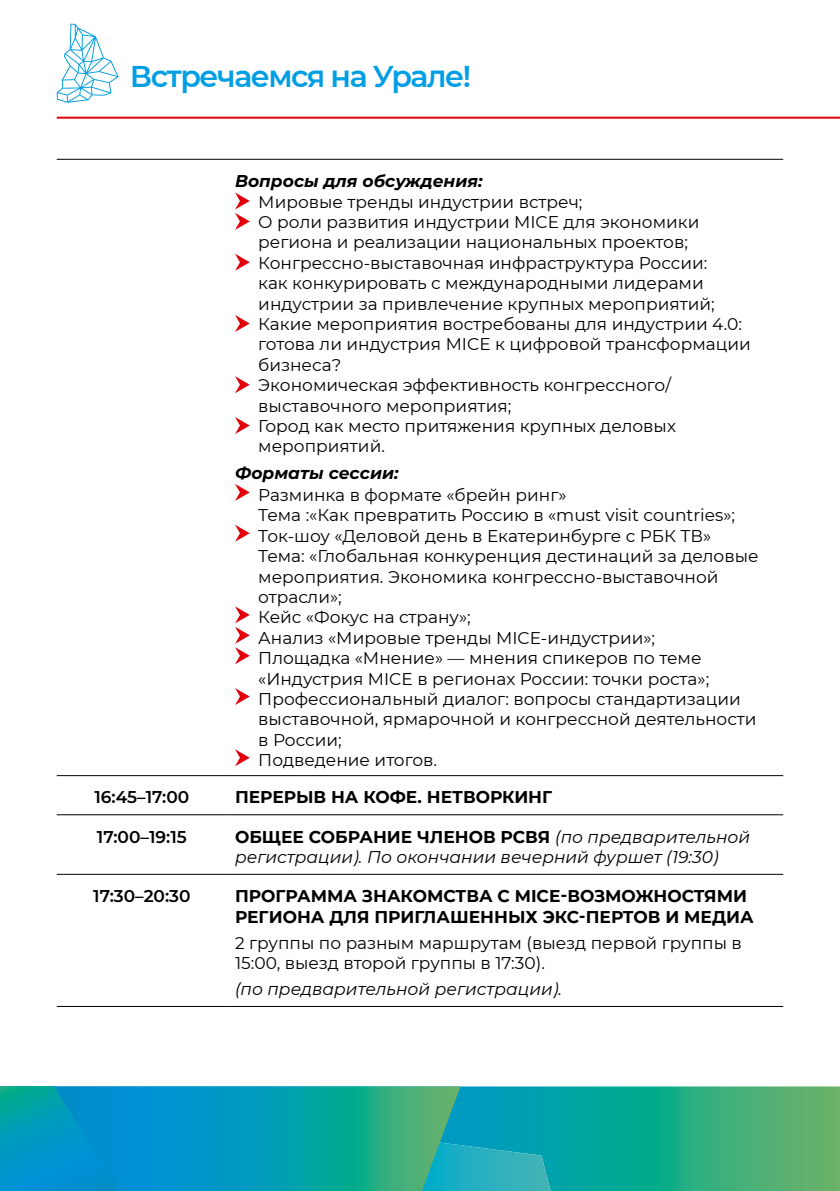
<style>
.page{position:relative;width:840px;height:1191px;background:#fff}
.page>*{position:absolute;margin:0;border:0;box-sizing:border-box;transform-origin:0 0}
.t1{font:600 30px "Montserrat";letter-spacing:-.05em;color:#009ee3}
.t2{font:17px/20.4px "Montserrat";color:#000}
.t3{font:italic 17px/20.4px "Montserrat";color:#000}
.t4{font:700 17px/20.4px "Montserrat";color:#000}
.t5{font:italic 700 17px "Montserrat";color:#000}
.t6{font:600 17px "Montserrat";color:#000}
.s1{font-weight:700;font-style:normal}
</style>
<div class="page">
<svg style="left:460px;top:1086px;width:379px;height:105px;background:#27ab8a"></svg>
<svg style="left:460px;top:1131px;width:97px;height:60px;background:#1da9b9"></svg>
<svg style="left:136px;top:1086px;width:324px;height:105px;background:#10a1aa"></svg>
<svg style="left:0;top:1086px;width:136px;height:105px;background:#0094c6"></svg>
<svg style="left:839px;top:1086px;width:1px;height:105px"></svg>
<hr style="left:57px;top:117px;width:782px;height:2px;background:#e3000b">
<svg style="left:57px;top:24px;width:61px;height:79px"></svg>
<hr style="left:57px;top:159px;width:170px;height:1px;background:#000">
<hr style="left:227px;top:159px;width:555px;height:1px;background:#000">
<hr style="left:57px;top:775px;width:170px;height:1px;background:#000">
<hr style="left:227px;top:775px;width:555px;height:1px;background:#000">
<hr style="left:57px;top:814px;width:170px;height:1px;background:#000">
<hr style="left:227px;top:814px;width:555px;height:1px;background:#000">
<hr style="left:57px;top:874px;width:170px;height:1px;background:#000">
<hr style="left:227px;top:874px;width:555px;height:1px;background:#000">
<hr style="left:57px;top:1006px;width:170px;height:1px;background:#000">
<hr style="left:227px;top:1006px;width:555px;height:1px;background:#000">
<svg style="left:235px;top:192px;width:15px;height:38px"></svg>
<svg style="left:235px;top:254px;width:15px;height:17px"></svg>
<svg style="left:235px;top:315px;width:15px;height:17px"></svg>
<svg style="left:235px;top:376px;width:15px;height:17px"></svg>
<svg style="left:235px;top:417px;width:15px;height:17px"></svg>
<svg style="left:235px;top:484px;width:15px;height:17px"></svg>
<svg style="left:235px;top:525px;width:15px;height:17px"></svg>
<svg style="left:235px;top:606px;width:15px;height:58px"></svg>
<svg style="left:235px;top:688px;width:15px;height:17px"></svg>
<svg style="left:235px;top:749px;width:15px;height:17px"></svg>
<h1 class="t1" style="left:130px;top:55px;width:342px">Встречаемся на Урале!</h1>
<p class="t5" style="left:235px;top:169px;width:249px">Вопросы для обсуждения:</p>
<p class="t2" style="left:258px;top:191px;width:494px">Мировые тренды индустрии встреч;<br>О роли развития индустрии MICE для экономики региона и реализации национальных проектов; Конгрессно-выставочная инфраструктура России:<br>как конкурировать с международными лидерами индустрии за привлечение крупных мероприятий; Какие мероприятия востребованы для индустрии 4.0: готова ли индустрия MICE к цифровой трансформации бизнеса?<br>Экономическая эффективность конгрессного/ выставочного мероприятия;<br>Город как место притяжения крупных деловых мероприятий.</p>
<p class="t5" style="left:235px;top:460px;width:165px">Форматы сессии:</p>
<p class="t2" style="left:258px;top:484px;width:501px">Разминка в формате «брейн ринг»<br>Тема :«Как превратить Россию в «must visit countries»; Ток-шоу «Деловой день в Екатеринбурге с РБК ТВ» Тема: «Глобальная конкуренция дестинаций за деловые мероприятия. Экономика конгрессно-выставочной отрасли»;<br>Кейс «Фокус на страну»;<br>Анализ «Мировые тренды MICE-индустрии»;<br>Площадка «Мнение» — мнения спикеров по теме «Индустрия MICE в регионах России: точки роста»; Профессиональный диалог: вопросы стандартизации выставочной, ярмарочной и конгрессной деятельности в России;<br>Подведение итогов.</p>
<p class="t6" style="left:94px;top:785px;width:96px">16:45–17:00</p>
<p class="t4" style="left:235px;top:786px;width:318px">ПЕРЕРЫВ НА КОФЕ. НЕТВОРКИНГ</p>
<p class="t6" style="left:97px;top:824px;width:91px">17:00–19:15</p>
<p class="t3" style="left:235px;top:825px;width:516px"><span class="s1">ОБЩЕЕ СОБРАНИЕ ЧЛЕНОВ РСВЯ</span> (по предварительной регистрации). По окончании вечерний фуршет (19:30)</p>
<p class="t6" style="left:93px;top:884px;width:99px">17:30–20:30</p>
<p class="t4" style="left:235px;top:885px;width:520px">ПРОГРАММА ЗНАКОМСТВА С MICE-ВОЗМОЖНОСТЯМИ<br>РЕГИОНА ДЛЯ ПРИГЛАШЕННЫХ ЭКС-ПЕРТОВ И МЕДИА</p>
<p class="t2" style="left:235px;top:931px;width:508px">2 группы по разным маршрутам (выезд первой группы в<br>15:00, выезд второй группы в 17:30).</p>
<p class="t3" style="left:235px;top:978px;width:328px">(по предварительной регистрации).</p>
</div>
